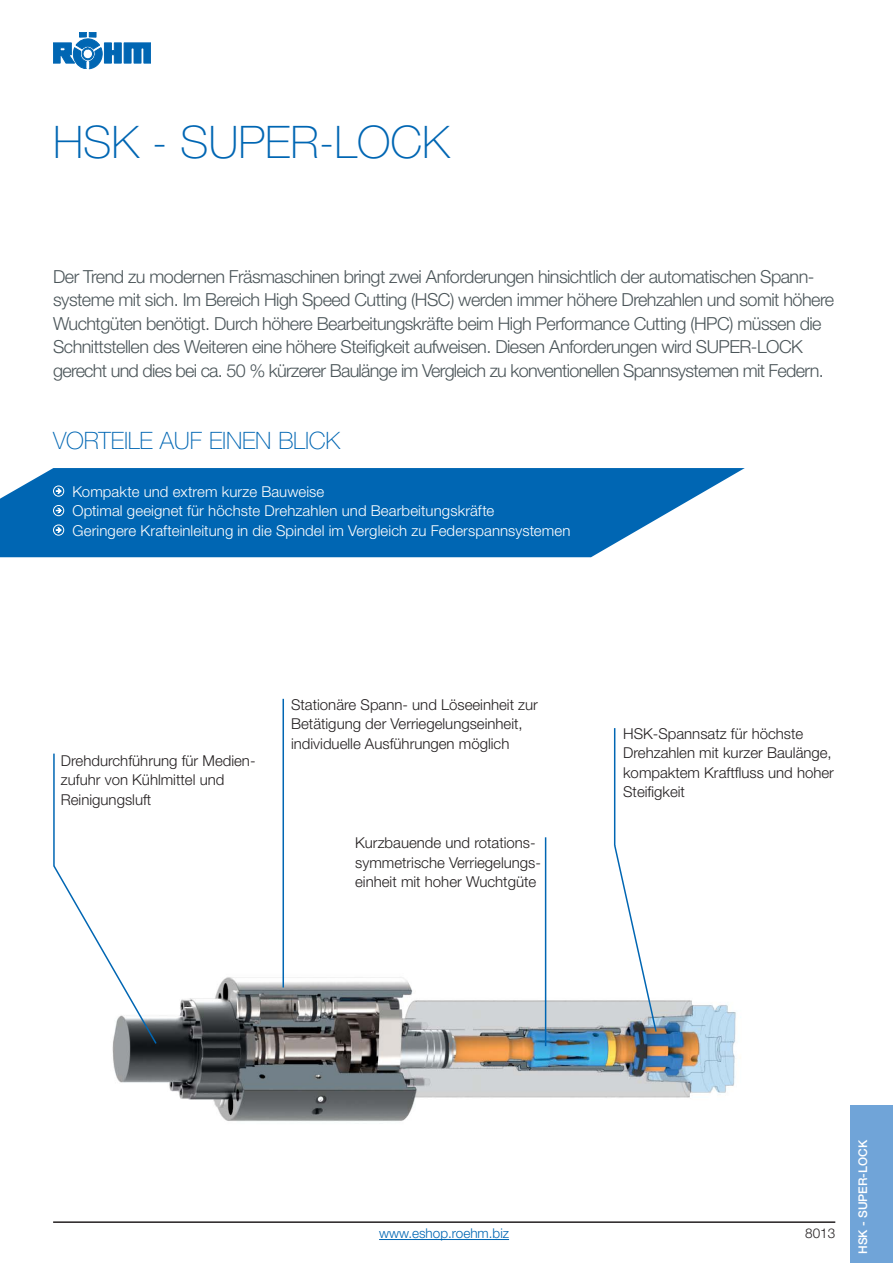
<style>
.page{position:relative;width:893px;height:1263px;background:#fff}
.page>*{position:absolute;margin:0;border:0;box-sizing:border-box;transform-origin:0 0}
.t1{font:100 45px "Helvetica Neue LT Std";color:#0066b3}
.t2{font:100 24px "Helvetica Neue LT Std";letter-spacing:-.01em;color:#0066b3}
.t3{font:300 18px/23.4px "Helvetica Neue LT Std";letter-spacing:-.03em;color:#4b5559}
.t4{font:300 15px/19.5px "Helvetica Neue LT Std";color:#231f20}
.t5{font:300 15px/19.5px "Helvetica Neue LT Std";letter-spacing:.01em;color:#fff}
.t6{font:300 13.5px "Helvetica Neue LT Std";color:#0066b3}
.t7{font:300 13.5px "Helvetica Neue LT Std";color:#231f20}
.t8{font:500 12px "Helvetica Neue LT Std";color:#fff}
</style>
<div class="page">
<svg style="left:53px;top:32px;width:98px;height:37px"></svg>
<div style="left:82px;top:48px;width:12px;height:12px;border:1px solid #0066b3;border-radius:50%"></div>
<div style="left:83px;top:49px;width:10px;height:10px;border:1px solid #0066b3;border-radius:50%"></div>
<hr style="left:53px;top:1221px;width:782px;height:2px;background:#231f20">
<svg style="left:0;top:468px;width:745px;height:89px;background:#1d77bb"></svg>
<img style="left:112px;top:954px;width:624px;height:168px">
<hr style="left:53px;top:754px;width:2px;height:112px;background:#0066b3">
<svg style="left:53px;top:864px;width:105px;height:181px"></svg>
<hr style="left:282px;top:699px;width:2px;height:289px;background:#0066b3">
<hr style="left:614px;top:728px;width:1px;height:118px;background:#0066b3">
<div style="left:53px;top:486px;width:11px;height:11px;border:1px solid #fff;border-radius:50%"></div>
<svg style="left:56px;top:489px;width:5px;height:5px"></svg>
<div style="left:53px;top:505px;width:11px;height:11px;border:1px solid #fff;border-radius:50%"></div>
<svg style="left:56px;top:508px;width:5px;height:5px"></svg>
<div style="left:53px;top:525px;width:11px;height:11px;border:1px solid #fff;border-radius:50%"></div>
<svg style="left:56px;top:528px;width:5px;height:5px"></svg>
<hr style="left:545px;top:837px;width:1px;height:209px;background:#0066b3">
<svg style="left:613px;top:843px;width:45px;height:190px"></svg>
<div style="left:850px;top:1105px;width:43px;height:158px;background:#70a4d8"></div>
<hr style="left:379px;top:1239px;width:130px;height:1px;background:#0066b3">
<h1 class="t1" style="left:53px;top:126px;width:398px">HSK - SUPER-LOCK</h1>
<p class="t3" style="left:53px;top:266px;width:782px">Der Trend zu modernen Fräsmaschinen bringt zwei Anforderungen hinsichtlich der automatischen Spann&shy;systeme mit sich. Im Bereich High Speed Cutting (HSC) werden immer höhere Drehzahlen und somit höhere Wuchtgüten benötigt. Durch höhere Bearbeitungskräfte beim High Performance Cutting (HPC) müssen die Schnittstellen des Weiteren eine höhere Steifigkeit aufweisen. Diesen Anforderungen wird SUPER-LOCK gerecht und dies bei ca. 50 % kürzerer Baulänge im Vergleich zu konventionellen Spannsystemen mit Federn.</p>
<h2 class="t2" style="left:53px;top:432px;width:289px">VORTEILE AUF EINEN BLICK</h2>
<p class="t5" style="left:72px;top:483px;width:499px">Kompakte und extrem kurze Bauweise<br>Optimal geeignet für höchste Drehzahlen und Bearbeitungskräfte<br>Geringere Krafteinleitung in die Spindel im Vergleich zu Federspannsystemen</p>
<p class="t4" style="left:61px;top:752px;width:196px">Drehdurchführung für Medien&shy;zufuhr von Kühlmittel und<br>Reinigungsluft</p>
<p class="t4" style="left:291px;top:696px;width:248px">Stationäre Spann- und Löseeinheit zur<br>Betätigung der Verriegelungseinheit, individuelle Ausführungen möglich</p>
<p class="t4" style="left:355px;top:834px;width:187px">Kurzbauende und rotations&shy;symmetrische Verriegelungs&shy;einheit mit hoher Wuchtgüte</p>
<p class="t4" style="left:623px;top:725px;width:212px">HSK-Spannsatz für höchste<br>Drehzahlen mit kurzer Baulänge, kompaktem Kraftfluss und hoher<br>Steifigkeit</p>
<p class="t6" style="left:379px;top:1229px;width:131px">www.eshop.roehm.biz</p>
<p class="t7" style="left:805px;top:1229px;width:32px">8013</p>
<p class="t8" style="left:859px;top:1254px;width:115px;rotate:-90deg">HSK - SUPER-LOCK</p>
</div>
